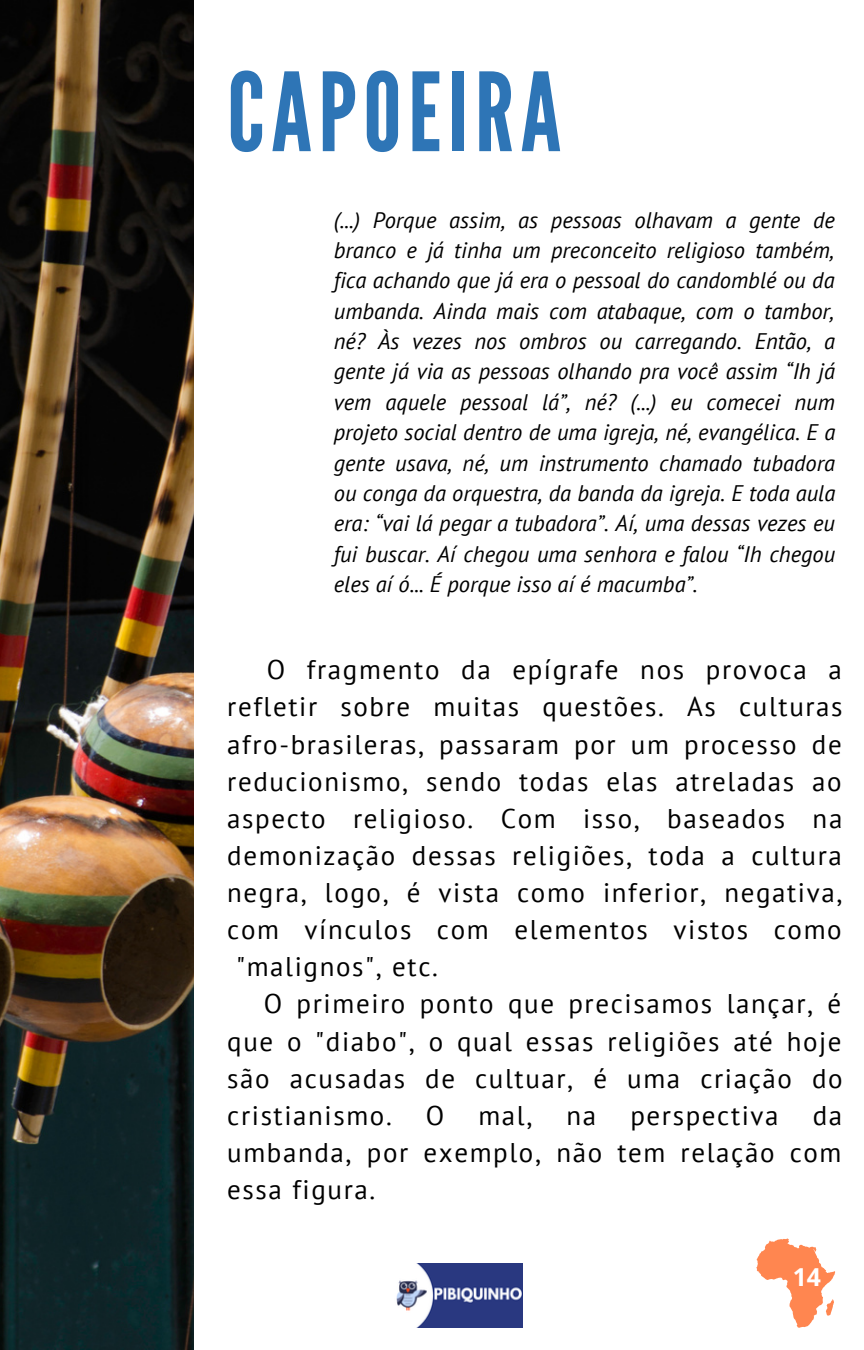
<style>
.page{position:relative;width:864px;height:1350px;background:#fff}
.page>*{position:absolute;margin:0;border:0;box-sizing:border-box;transform-origin:0 0}
.t1{font:108.67px "League Gothic";letter-spacing:.06em;color:#2e75b6}
.t2{font:27px/37.1px "PT Sans";letter-spacing:.06em;color:#000;text-align:justify}
.t3{font:700 24.75px "Open Sans";color:#fff}
.t4{font:italic 22.5px/30.4px "PT Sans";color:#000;text-align:justify}
</style>
<div class="page">
<img style="left:0;top:0;width:194px;height:1350px">
<img style="left:396px;top:1264px;width:126px;height:64px">
<svg style="left:756px;top:1239px;width:79px;height:89px"></svg>
<h1 class="t1" style="left:227px;top:50px;width:336px">CAPOEIRA</h1>
<p class="t4" style="left:334px;top:204px;width:503px">(...) Porque assim, as pessoas olhavam a gente de branco e já tinha um preconceito religioso também, fica achando que já era o pessoal do candomblé ou da umbanda. Ainda mais com atabaque, com o tambor, né? Às vezes nos ombros ou carregando. Então, a gente já via as pessoas olhando pra você assim “Ih já vem aquele pessoal lá”, né? (...) eu comecei num projeto social dentro de uma igreja, né, evangélica. E a gente usava, né, um instrumento chamado tubadora ou conga da orquestra, da banda da igreja. E toda aula era: “vai lá pegar a tubadora”. Aí, uma dessas vezes eu fui buscar. Aí chegou uma senhora e falou “Ih chegou eles aí ó... É porque isso aí é macumba”.</p>
<p class="t2" style="left:267px;top:651px;width:577px">O fragmento da epígrafe nos provoca a</p>
<p class="t2" style="left:227px;top:688px;width:617px">refletir sobre muitas questões. As culturas</p>
<p class="t2" style="left:227px;top:725px;width:616px">afro-brasileras, passaram por um processo de</p>
<p class="t2" style="left:227px;top:762px;width:616px">reducionismo, sendo todas elas atreladas ao</p>
<p class="t2" style="left:227px;top:799px;width:617px">aspecto religioso. Com isso, baseados na</p>
<p class="t2" style="left:227px;top:836px;width:616px">demonização dessas religiões, toda a cultura</p>
<p class="t2" style="left:227px;top:874px;width:617px">negra, logo, é vista como inferior, negativa,</p>
<p class="t2" style="left:227px;top:911px;width:616px">com vínculos com elementos vistos como</p>
<p class="t2" style="left:236px;top:948px;width:203px">"malignos", etc.</p>
<p class="t2" style="left:264px;top:985px;width:579px">O primeiro ponto que precisamos lançar, é</p>
<p class="t2" style="left:227px;top:1022px;width:616px">que o "diabo", o qual essas religiões até hoje</p>
<p class="t2" style="left:227px;top:1059px;width:617px">são acusadas de cultuar, é uma criação do</p>
<p class="t2" style="left:227px;top:1096px;width:166px">cristianismo.</p>
<p class="t2" style="left:426px;top:1096px;width:20px">O</p>
<p class="t2" style="left:478px;top:1096px;width:56px">mal,</p>
<p class="t2" style="left:567px;top:1096px;width:31px">na</p>
<p class="t2" style="left:630px;top:1096px;width:150px">perspectiva</p>
<p class="t2" style="left:227px;top:1096px;width:616px;text-indent:585px">da umbanda, por exemplo, não tem relação com essa figura.</p>
<p class="t3" style="left:793px;top:1260px;width:30px">14</p>
</div>
